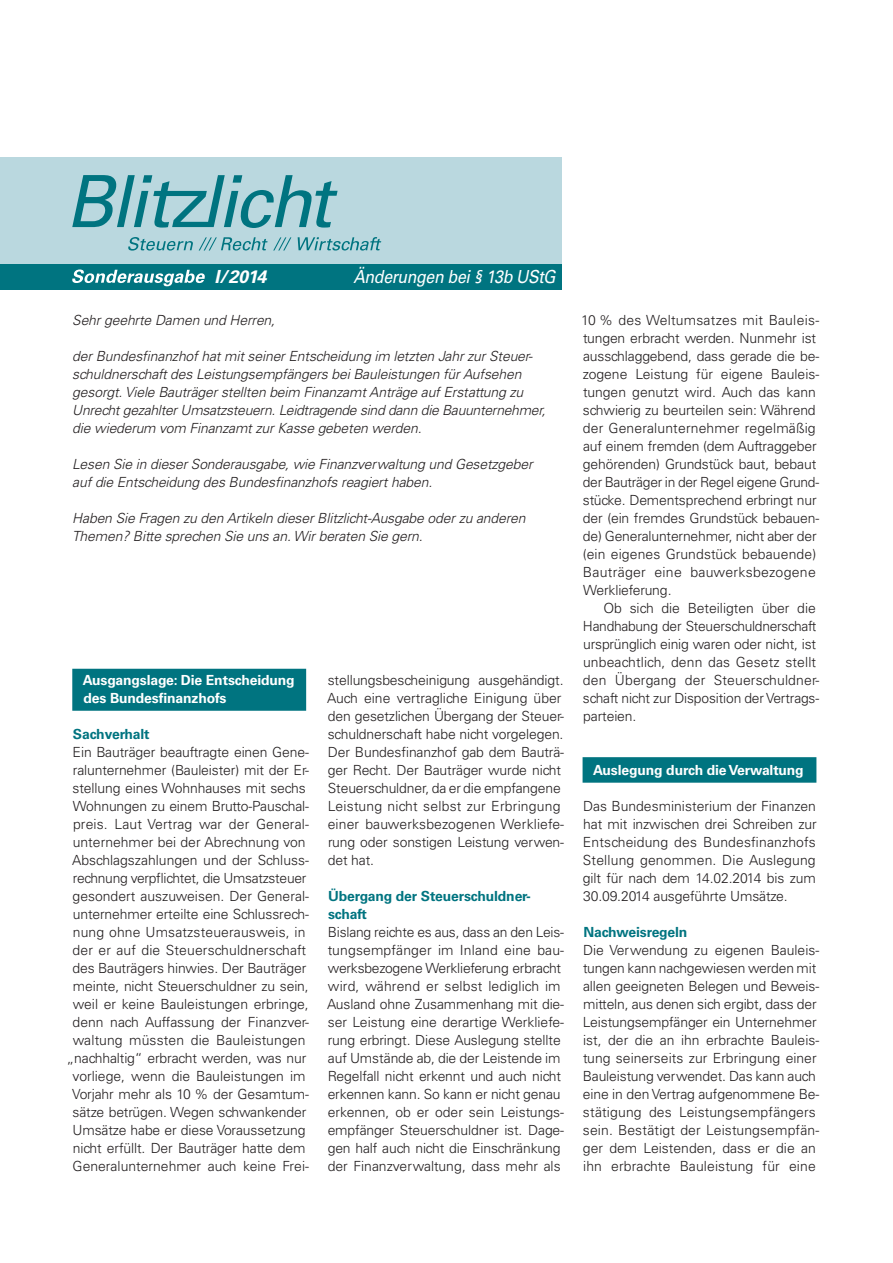
<style>
.page{position:relative;width:893px;height:1263px;background:#fff}
.page>*{position:absolute;margin:0;border:0;box-sizing:border-box;transform-origin:0 0}
.t1{font:italic 18px "Univers LT Std";letter-spacing:-.02em;color:#fff;scale:.88 1}
.t2{font:italic 700 18px "Univers LT Std";color:#fff}
.t3{font:300 13.95px/18px "Univers LT Std";letter-spacing:-.01em;color:#231f20}
.t4{font:italic 300 13.95px/18px "Univers LT Std";letter-spacing:-.01em;color:#231f20}
.t5{font:700 13.95px/18px "Univers LT Std";letter-spacing:-.01em;color:#fff}
.t6{font:700 13.95px/18px "Univers LT Std";letter-spacing:-.01em;color:#007480}
</style>
<div class="page">
<div style="left:0;top:157px;width:561px;height:114px;background:#bad8df"></div>
<div style="left:0;top:264px;width:561px;height:25px;background:#007480"></div>
<svg style="left:72px;top:175px;width:266px;height:53px"></svg>
<svg style="left:128px;top:237px;width:65px;height:14px"></svg>
<svg style="left:298px;top:237px;width:83px;height:14px"></svg>
<svg style="left:199px;top:237px;width:92px;height:14px"></svg>
<svg style="left:72px;top:269px;width:133px;height:17px"></svg>
<div style="left:72px;top:669px;width:234px;height:42px;background:#007480"></div>
<div style="left:583px;top:757px;width:233px;height:26px;background:#007480"></div>
<p class="t2" style="left:214px;top:266px;width:53px">I/2014</p>
<p class="t1" style="left:353px;top:266px;width:231px">Änderungen bei § 13b UStG</p>
<p class="t4" style="left:72px;top:311px;width:204px">Sehr geehrte Damen und Herren,</p>
<p class="t4" style="left:72px;top:347px;width:475px">der Bundesfinanzhof hat mit seiner Entscheidung im letzten Jahr zur Steuer&shy;schuldnerschaft des Leistungsempfängers bei Bauleistungen für Aufsehen gesorgt. Viele Bauträger stellten beim Finanzamt Anträge auf Erstattung zu Unrecht gezahlter Umsatzsteuern. Leidtragende sind dann die Bauunternehmer, die wiederum vom Finanzamt zur Kasse gebeten werden.</p>
<p class="t4" style="left:72px;top:455px;width:462px">Lesen Sie in dieser Sonderausgabe, wie Finanzverwaltung und Gesetzgeber auf die Entscheidung des Bundesfinanzhofs reagiert haben.</p>
<p class="t4" style="left:72px;top:509px;width:455px">Haben Sie Fragen zu den Artikeln dieser Blitzlicht-Ausgabe oder zu anderen<br>Themen? Bitte sprechen Sie uns an. Wir beraten Sie gern.</p>
<p class="t5" style="left:83px;top:671px;width:213px">Ausgangslage: Die Entscheidung des Bundesfinanzhofs</p>
<p class="t6" style="left:73px;top:725px;width:78px">Sachverhalt</p>
<p class="t3" style="left:67px;top:743px;width:244px;text-align:center">Ein Bauträger beauftragte einen Gene&shy;ralunternehmer (Bauleister) mit der Er&shy;stellung eines Wohnhauses mit sechs Wohnungen zu einem Brutto-Pauschal&shy;preis. Laut Vertrag war der General&shy;unternehmer bei der Abrechnung von Abschlagszahlungen und der Schluss&shy;rechnung verpflichtet, die Umsatzsteuer gesondert auszuweisen. Der General&shy;unternehmer erteilte eine Schlussrech&shy;nung ohne Umsatzsteuerausweis, in der er auf die Steuerschuldnerschaft des Bauträgers hinwies. Der Bauträger meinte, nicht Steuerschuldner zu sein, weil er keine Bauleistungen erbringe, denn nach Auffassung der Finanzver&shy;waltung müssten die Bauleistungen „nachhaltig“ erbracht werden, was nur vorliege, wenn die Bauleistungen im Vorjahr mehr als 10 % der Gesamtum&shy;sätze betrügen. Wegen schwankender Umsätze habe er diese Voraussetzung nicht erfüllt. Der Bauträger hatte dem Generalunternehmer auch keine Frei-</p>
<p class="t3" style="left:327px;top:671px;width:238px">stellungsbescheinigung ausgehändigt.<br>Auch eine vertragliche Einigung über den gesetzlichen Übergang der Steuer&shy;schuldnerschaft habe nicht vorgelegen.<br>Der Bundesfinanzhof gab dem Bauträ&shy;ger Recht. Der Bauträger wurde nicht Steuerschuldner, da er die empfangene Leistung nicht selbst zur Erbringung einer bauwerksbezogenen Werkliefe&shy;rung oder sonstigen Leistung verwen&shy;det hat.</p>
<p class="t6" style="left:328px;top:887px;width:204px">Übergang der Steuerschuldner&shy;schaft</p>
<p class="t3" style="left:327px;top:923px;width:238px">Bislang reichte es aus, dass an den Leis&shy;tungsempfänger im Inland eine bau&shy;werksbezogene Werklieferung erbracht wird, während er selbst lediglich im Ausland ohne Zusammenhang mit die&shy;ser Leistung eine derartige Werkliefe&shy;rung erbringt. Diese Auslegung stellte auf Umstände ab, die der Leistende im Regelfall nicht erkennt und auch nicht erkennen kann. So kann er nicht genau erkennen, ob er oder sein Leistungs&shy;empfänger Steuerschuldner ist. Dage&shy;gen half auch nicht die Einschränkung der Finanzverwaltung, dass mehr als</p>
<p class="t3" style="left:581px;top:311px;width:240px">10 % des Weltumsatzes mit Bauleis&shy;tungen erbracht werden. Nunmehr ist ausschlaggebend, dass gerade die be&shy;zogene Leistung für eigene Bauleis&shy;tungen genutzt wird. Auch das kann schwierig zu beurteilen sein: Während der Generalunternehmer regelmäßig auf einem fremden (dem Auftraggeber gehörenden) Grundstück baut, bebaut der Bauträger in der Regel eigene Grund&shy;stücke. Dementsprechend erbringt nur der (ein fremdes Grundstück bebauen&shy;de) Generalunternehmer, nicht aber der (ein eigenes Grundstück bebauende)<br>Bauträger eine bauwerksbezogene Werklieferung.</p>
<p class="t3" style="left:583px;top:599px;width:238px;text-indent:21px">Ob sich die Beteiligten über die Handhabung der Steuerschuldnerschaft ursprünglich einig waren oder nicht, ist unbeachtlich, denn das Gesetz stellt den Übergang der Steuerschuldner&shy;schaft nicht zur Disposition der Vertrags&shy;parteien.</p>
<p class="t5" style="left:593px;top:761px;width:212px">Auslegung durch die Verwaltung</p>
<p class="t3" style="left:583px;top:797px;width:235px;text-align:justify">Das Bundesministerium der Finanzen hat mit inzwischen drei Schreiben zur Entscheidung des Bundesfinanzhofs Stellung genommen. Die Auslegung gilt für nach dem 14.02.2014 bis zum 30.09.2014 ausgeführte Umsätze.</p>
<p class="t6" style="left:583px;top:923px;width:105px">Nachweisregeln</p>
<p class="t3" style="left:583px;top:941px;width:238px">Die Verwendung zu eigenen Bauleis&shy;tungen kann nachgewiesen werden mit allen geeigneten Belegen und Beweis&shy;mitteln, aus denen sich ergibt, dass der Leistungsempfänger ein Unternehmer ist, der die an ihn erbrachte Bauleis&shy;tung seinerseits zur Erbringung einer Bauleistung verwendet. Das kann auch eine in den Vertrag aufgenommene Be&shy;stätigung des Leistungsempfängers sein. Bestätigt der Leistungsempfän&shy;ger dem Leistenden, dass er die an ihn erbrachte Bauleistung für eine</p>
</div>
